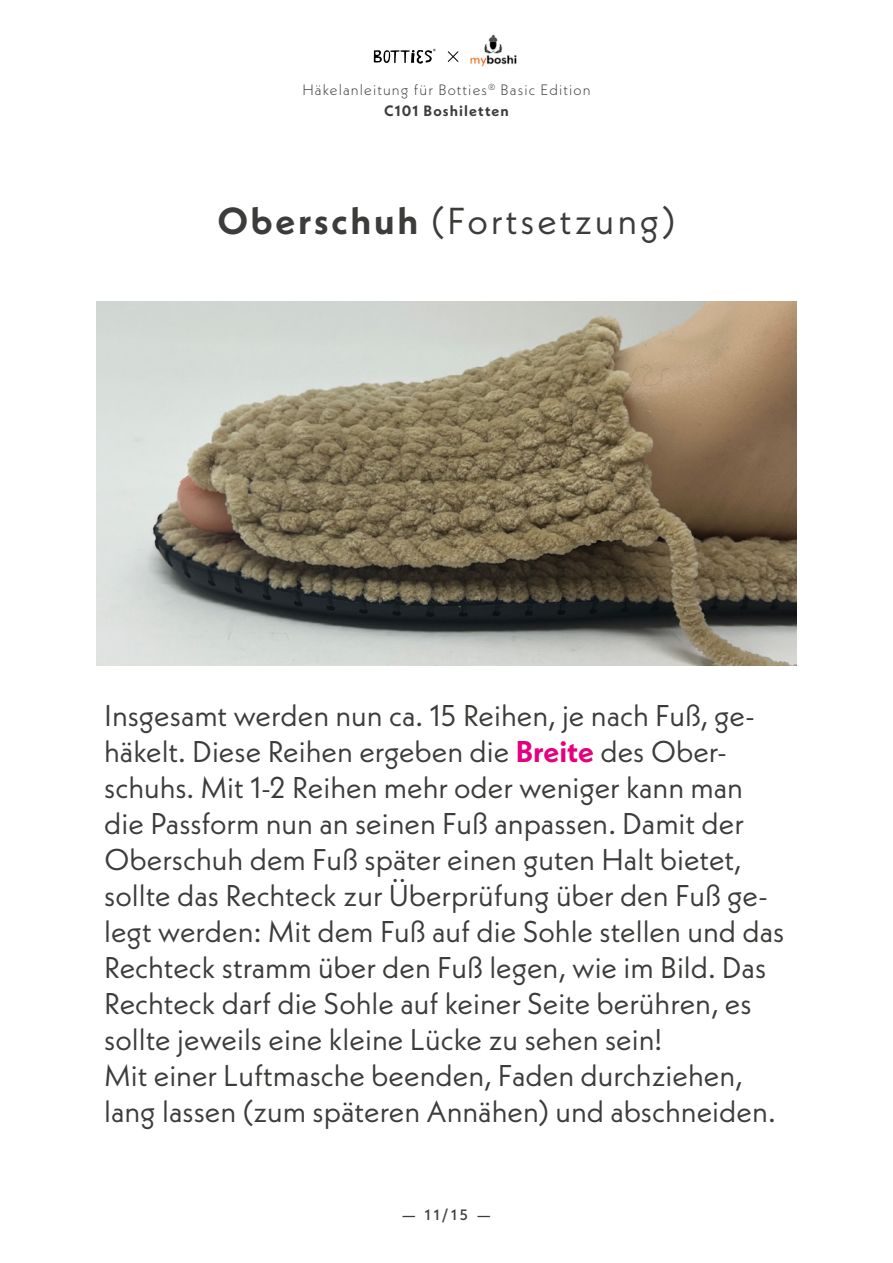
<style>
.page{position:relative;width:893px;height:1263px;background:#fff}
.page>*{position:absolute;margin:0;border:0;box-sizing:border-box;transform-origin:0 0}
.t1{font:37.5px "Neue Kabel";letter-spacing:.075em;color:#3c3c3b}
.t2{font:30px/36px "Neue Kabel";color:#3c3c3b}
.t3{font:300 15px/21px "Neue Kabel";letter-spacing:.075em;color:#3c3c3b;text-align:center}
.t4{font:500 15px "Neue Kabel";color:#3c3c3b}
.s1{font-weight:700}
.s2{font-weight:700;color:#e6007d}
</style>
<div class="page">
<svg style="left:374px;top:49px;width:61px;height:15px"></svg>
<img style="left:470px;top:34px;width:47px;height:33px">
<svg style="left:448px;top:51px;width:11px;height:11px"></svg>
<img style="left:96px;top:302px;width:701px;height:363px">
<p class="t3" style="left:302px;top:79px;width:290px">Häkelanleitung für Botties<sup>®</sup> Basic Edition<br><span class="s1">C101 Boshiletten</span></p>
<p class="t1" style="left:218px;top:197px;width:459px"><span class="s1">Oberschuh</span> (Fortsetzung)</p>
<p class="t2" style="left:104px;top:697px;width:682px">Insgesamt werden nun ca. 15 Reihen, je nach Fuß, ge&shy;häkelt. Diese Reihen ergeben die <span class="s2">Breite</span> des Ober&shy;schuhs. Mit 1-2 Reihen mehr oder weniger kann man die Passform nun an seinen Fuß anpassen. Damit der Oberschuh dem Fuß später einen guten Halt bietet, sollte das Rechteck zur Überprüfung über den Fuß ge&shy;legt werden: Mit dem Fuß auf die Sohle stellen und das Rechteck stramm über den Fuß legen, wie im Bild. Das Rechteck darf die Sohle auf keiner Seite berühren, es sollte jeweils eine kleine Lücke zu sehen sein!<br>Mit einer Luftmasche beenden, Faden durchziehen, lang lassen (zum späteren Annähen) und abschneiden.</p>
<p class="t4" style="left:402px;top:1205px;width:90px">— 11/15 —</p>
</div>
